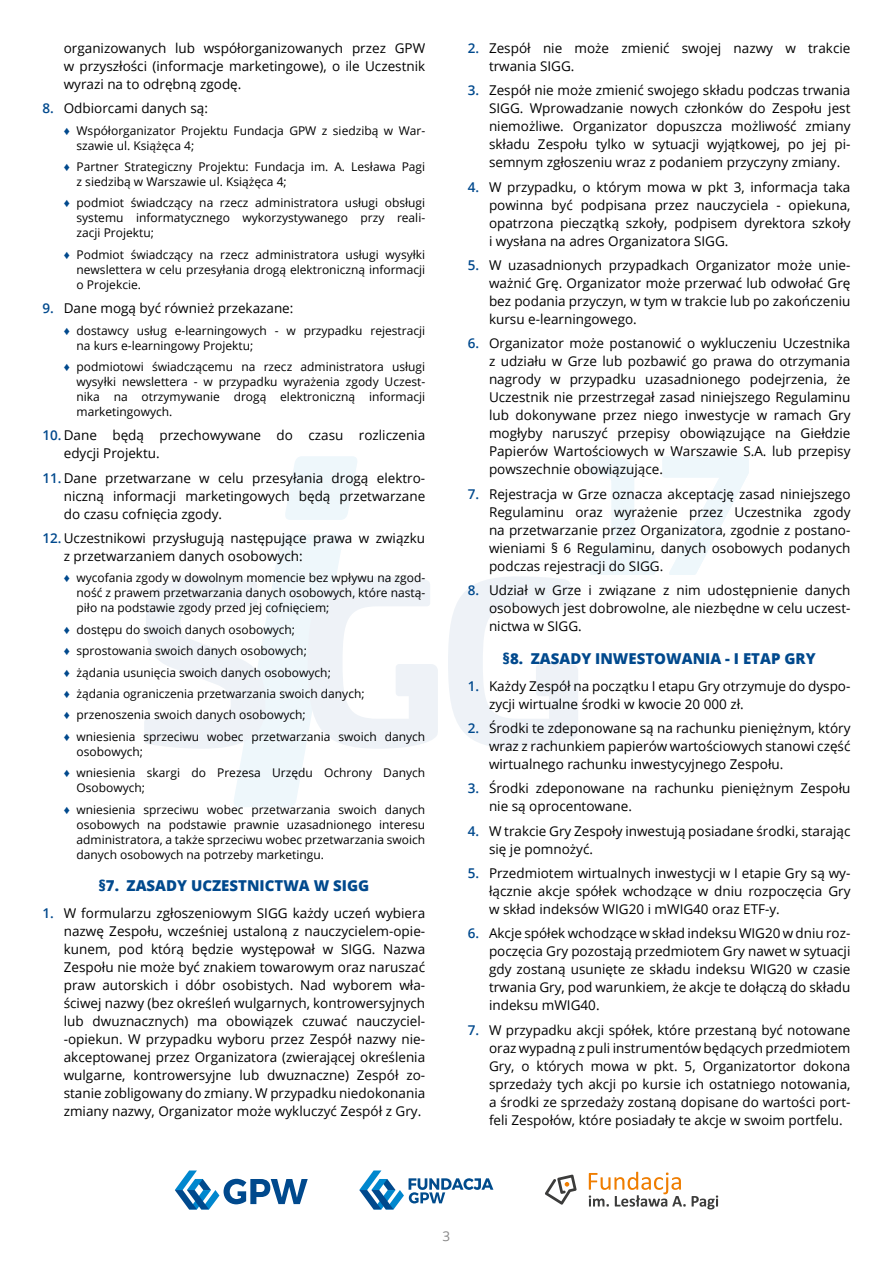
<style>
.page{position:relative;width:893px;height:1263px;background:#fff}
.page>*{position:absolute;margin:0;border:0;box-sizing:border-box;transform-origin:0 0}
.t1{font:800 15px "Open Sans";color:#00498d}
.t2{font:13.5px/18px "Open Sans";color:#000;text-align:justify}
.t3{font:13.5px "Open Sans";color:#878787}
.t4{font:12px/15px "Open Sans";color:#000}
.s1{font-weight:600;color:#00498d}
.s2{font-family:"Arial";color:#00498d}
</style>
<div class="page">
<svg style="left:175px;top:1170px;width:133px;height:39px"></svg>
<svg style="left:285px;top:456px;width:72px;height:64px"></svg>
<svg style="left:588px;top:456px;width:67px;height:119px"></svg>
<svg style="left:448px;top:576px;width:130px;height:173px"></svg>
<svg style="left:144px;top:534px;width:294px;height:273px"></svg>
<svg style="left:662px;top:457px;width:87px;height:118px"></svg>
<svg style="left:545px;top:1174px;width:32px;height:31px"></svg>
<svg style="left:589px;top:1172px;width:129px;height:37px"></svg>
<svg style="left:359px;top:1170px;width:134px;height:39px"></svg>
<p class="t2" style="left:64px;top:39px;width:363px">organizowanych lub współorganizowanych przez GPW w przyszłości (informacje marketingowe), o ile Uczestnik wyrazi na to odrębną zgodę.</p>
<p class="t2" style="left:43px;top:99px;width:167px"><span class="s1">8.</span> Odbiorcami danych są:</p>
<p class="t4" style="left:77px;top:122px;width:350px;text-indent:-13px"><span class="s2">♦</span> Współorganizator Projektu Fundacja GPW z siedzibą w War&shy;szawie ul. Książęca 4;</p>
<p class="t4" style="left:77px;top:159px;width:350px;text-indent:-13px"><span class="s2">♦</span> Partner Strategiczny Projektu: Fundacja im. A. Lesława Pagi z siedzibą w Warszawie ul. Książęca 4;</p>
<p class="t4" style="left:77px;top:195px;width:350px;text-align:justify;text-indent:-13px"><span class="s2">♦</span> podmiot świadczący na rzecz administratora usługi obsługi systemu informatycznego wykorzystywanego przy reali&shy;zacji Projektu;</p>
<p class="t4" style="left:77px;top:247px;width:350px;text-align:justify;text-indent:-13px"><span class="s2">♦</span> Podmiot świadczący na rzecz administratora usługi wysyłki newslettera w celu przesyłania drogą elektroniczną informacji o Projekcie.</p>
<p class="t2" style="left:43px;top:299px;width:252px"><span class="s1">9.</span> Dane mogą być również przekazane:</p>
<p class="t4" style="left:77px;top:322px;width:350px;text-indent:-13px"><span class="s2">♦</span> dostawcy usług e-learningowych - w przypadku rejestracji na kurs e-learningowy Projektu;</p>
<p class="t4" style="left:77px;top:359px;width:350px;text-align:justify;text-indent:-13px"><span class="s2">♦</span> podmiotowi świadczącemu na rzecz administratora usługi wysyłki newslettera - w przypadku wyrażenia zgody Uczest&shy;nika na otrzymywanie drogą elektroniczną informacji marketingowych.</p>
<p class="t2" style="left:64px;top:426px;width:363px;text-indent:-21px"><span class="s1">10.</span> Dane będą przechowywane do czasu rozliczenia edycji Projektu.</p>
<p class="t2" style="left:64px;top:468px;width:363px;text-indent:-21px"><span class="s1">11.</span> Dane przetwarzane w celu przesyłania drogą elektro&shy;niczną informacji marketingowych będą przetwarzane do czasu cofnięcia zgody.</p>
<p class="t2" style="left:64px;top:529px;width:363px;text-indent:-21px"><span class="s1">12.</span> Uczestnikowi przysługują następujące prawa w związku z przetwarzaniem danych osobowych:</p>
<p class="t4" style="left:77px;top:570px;width:350px;text-align:justify;text-indent:-13px"><span class="s2">♦</span> wycofania zgody w dowolnym momencie bez wpływu na zgod&shy;ność z prawem przetwarzania danych osobowych, które nastą&shy;piło na podstawie zgody przed jej cofnięciem;</p>
<p class="t4" style="left:64px;top:618px;width:363px;line-height:21.5px"><span class="s2">♦</span> dostępu do swoich danych osobowych;<br><span class="s2">♦</span> sprostowania swoich danych osobowych;<br><span class="s2">♦</span> żądania usunięcia swoich danych osobowych;<br><span class="s2">♦</span> żądania ograniczenia przetwarzania swoich danych;<br><span class="s2">♦</span> przenoszenia swoich danych osobowych;<br><span class="s2">♦</span> wniesienia sprzeciwu wobec przetwarzania swoich danych</p>
<p class="t4" style="left:64px;top:740px;width:363px;line-height:21.3px;text-indent:13px">osobowych;<br><span class="s2">♦</span> wniesienia skargi do Prezesa Urzędu Ochrony Danych</p>
<p class="t4" style="left:64px;top:777px;width:363px;line-height:21.5px;text-indent:13px">Osobowych;<br><span class="s2">♦</span> wniesienia sprzeciwu wobec przetwarzania swoich danych</p>
<p class="t4" style="left:77px;top:816px;width:350px;text-align:justify">osobowych na podstawie prawnie uzasadnionego interesu administratora, a także sprzeciwu wobec przetwarzania swoich danych osobowych na potrzeby marketingu.</p>
<p class="t1" style="left:98px;top:874px;width:272px">§7. ZASADY UCZESTNICTWA W SIGG</p>
<p class="t2" style="left:64px;top:904px;width:363px;text-indent:-21px"><span class="s1">1.</span> W formularzu zgłoszeniowym SIGG każdy uczeń wybiera nazwę Zespołu, wcześniej ustaloną z nauczycielem-opie&shy;kunem, pod którą będzie występował w SIGG. Nazwa Zespołu nie może być znakiem towarowym oraz naruszać praw autorskich i dóbr osobistych. Nad wyborem wła&shy;ściwej nazwy (bez określeń wulgarnych, kontrowersyjnych lub dwuznacznych) ma obowiązek czuwać nauczyciel--opiekun. W przypadku wyboru przez Zespół nazwy nie&shy;akceptowanej przez Organizatora (zwierającej określenia wulgarne, kontrowersyjne lub dwuznaczne) Zespół zo&shy;stanie zobligowany do zmiany. W przypadku niedokonania zmiany nazwy, Organizator może wykluczyć Zespół z Gry.</p>
<p class="t2" style="left:489px;top:39px;width:363px;text-indent:-21px"><span class="s1">2.</span> Zespół nie może zmienić swojej nazwy w trakcie trwania SIGG.</p>
<p class="t2" style="left:489px;top:81px;width:363px;text-indent:-21px"><span class="s1">3.</span> Zespół nie może zmienić swojego składu podczas trwania SIGG. Wprowadzanie nowych członków do Zespołu jest niemożliwe. Organizator dopuszcza możliwość zmiany składu Zespołu tylko w sytuacji wyjątkowej, po jej pi&shy;semnym zgłoszeniu wraz z podaniem przyczyny zmiany.</p>
<p class="t2" style="left:489px;top:177px;width:363px;text-indent:-21px"><span class="s1">4.</span> W przypadku, o którym mowa w pkt 3, informacja taka powinna być podpisana przez nauczyciela - opiekuna, opatrzona pieczątką szkoły, podpisem dyrektora szkoły i wysłana na adres Organizatora SIGG.</p>
<p class="t2" style="left:489px;top:256px;width:363px;text-indent:-21px"><span class="s1">5.</span> W uzasadnionych przypadkach Organizator może unie&shy;ważnić Grę. Organizator może przerwać lub odwołać Grę bez podania przyczyn, w tym w trakcie lub po zakończeniu kursu e-learningowego.</p>
<p class="t2" style="left:489px;top:334px;width:363px;text-indent:-21px"><span class="s1">6.</span> Organizator może postanowić o wykluczeniu Uczestnika z udziału w Grze lub pozbawić go prawa do otrzymania nagrody w przypadku uzasadnionego podejrzenia, że Uczestnik nie przestrzegał zasad niniejszego Regulaminu lub dokonywane przez niego inwestycje w ramach Gry mogłyby naruszyć przepisy obowiązujące na Giełdzie Papierów Wartościowych w Warszawie S.A. lub przepisy powszechnie obowiązujące.</p>
<p class="t2" style="left:489px;top:484px;width:363px;text-indent:-21px"><span class="s1">7.</span> Rejestracja w Grze oznacza akceptację zasad niniejszego Regulaminu oraz wyrażenie przez Uczestnika zgody na przetwarzanie przez Organizatora, zgodnie z postano&shy;wieniami § 6 Regulaminu, danych osobowych podanych podczas rejestracji do SIGG.</p>
<p class="t2" style="left:489px;top:581px;width:363px;text-indent:-21px"><span class="s1">8.</span> Udział w Grze i związane z nim udostępnienie danych osobowych jest dobrowolne, ale niezbędne w celu uczest&shy;nictwa w SIGG.</p>
<p class="t1" style="left:503px;top:647px;width:314px">§8. ZASADY INWESTOWANIA - I ETAP GRY</p>
<p class="t2" style="left:489px;top:676px;width:363px;text-indent:-21px"><span class="s1">1.</span> Każdy Zespół na początku I etapu Gry otrzymuje do dyspo&shy;zycji wirtualne środki w kwocie 20 000 zł.</p>
<p class="t2" style="left:489px;top:719px;width:363px;text-indent:-21px"><span class="s1">2.</span> Środki te zdeponowane są na rachunku pieniężnym, który wraz z rachunkiem papierów wartościowych stanowi część wirtualnego rachunku inwestycyjnego Zespołu.</p>
<p class="t2" style="left:489px;top:779px;width:363px;text-indent:-21px"><span class="s1">3.</span> Środki zdeponowane na rachunku pieniężnym Zespołu nie są oprocentowane.</p>
<p class="t2" style="left:489px;top:821px;width:363px;text-indent:-21px"><span class="s1">4.</span> W trakcie Gry Zespoły inwestują posiadane środki, starając się je pomnożyć.</p>
<p class="t2" style="left:489px;top:864px;width:363px;text-indent:-21px"><span class="s1">5.</span> Przedmiotem wirtualnych inwestycji w I etapie Gry są wy&shy;łącznie akcje spółek wchodzące w dniu rozpoczęcia Gry w skład indeksów WIG20 i mWIG40 oraz ETF-y.</p>
<p class="t2" style="left:489px;top:924px;width:363px;text-indent:-21px"><span class="s1">6.</span> Akcje spółek wchodzące w skład indeksu WIG20 w dniu roz&shy;poczęcia Gry pozostają przedmiotem Gry nawet w sytuacji gdy zostaną usunięte ze składu indeksu WIG20 w czasie trwania Gry, pod warunkiem, że akcje te dołączą do składu indeksu mWIG40.</p>
<p class="t2" style="left:489px;top:1020px;width:363px;text-indent:-21px"><span class="s1">7.</span> W przypadku akcji spółek, które przestaną być notowane oraz wypadną z puli instrumentów będących przedmiotem Gry, o których mowa w pkt. 5, Organizatortor dokona sprzedaży tych akcji po kursie ich ostatniego notowania, a środki ze sprzedaży zostaną dopisane do wartości port&shy;feli Zespołów, które posiadały te akcje w swoim portfelu.</p>
<p class="t3" style="left:443px;top:1227px;width:9px">3</p>
</div>
